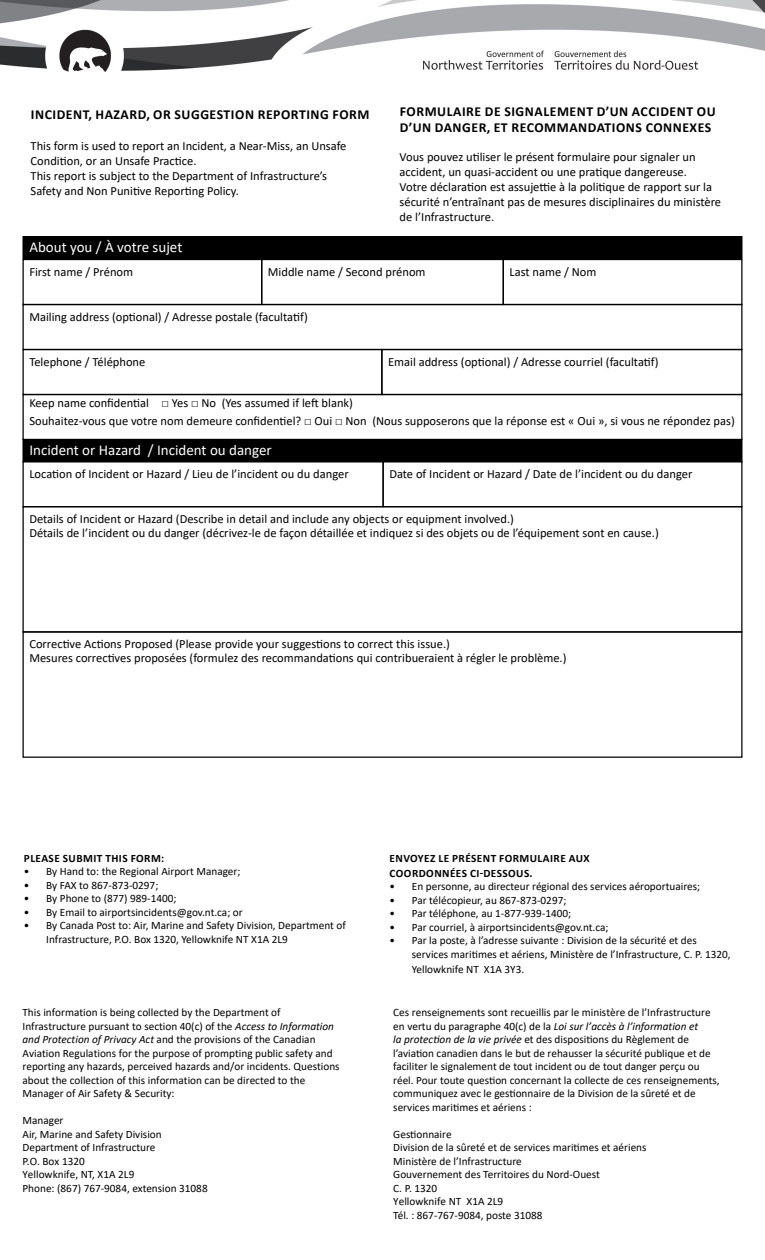
<style>
.page{position:relative;width:765px;height:1260px;background:#fff}
.page>*{position:absolute;margin:0;border:0;box-sizing:border-box;transform-origin:0 0}
.t1{font:15px "Calibri";color:#fff}
.t2{font:700 13.75px/16.2px "Calibri";letter-spacing:.04em;color:#000}
.t3{font:12.5px/15px "Calibri";color:#000}
.t4{font:11.25px/13.5px "Calibri";color:#000}
.t5{font:700 11.25px/15px "Calibri";letter-spacing:.04em;color:#000}
.s1{font-style:italic}
</style>
<div class="page">
<div style="left:23px;top:237px;width:719px;height:22px;background:#000"></div>
<div style="left:22px;top:236px;width:720px;height:23px;border:1px solid #000"></div>
<div style="left:22px;top:259px;width:240px;height:46px;border:1px solid #000"></div>
<div style="left:261px;top:259px;width:243px;height:46px;border:1px solid #000"></div>
<div style="left:22px;top:304px;width:720px;height:46px;border:1px solid #000"></div>
<div style="left:381px;top:349px;width:361px;height:46px;border:1px solid #000"></div>
<div style="left:22px;top:349px;width:360px;height:46px;border:1px solid #000"></div>
<div style="left:22px;top:506px;width:720px;height:127px;border:1px solid #000"></div>
<div style="left:23px;top:440px;width:719px;height:22px;background:#000"></div>
<div style="left:22px;top:439px;width:720px;height:23px;border:1px solid #000"></div>
<div style="left:22px;top:631px;width:720px;height:127px;border:1px solid #000"></div>
<div style="left:503px;top:259px;width:239px;height:46px;border:1px solid #000"></div>
<img style="left:0;top:0;width:765px;height:72px">
<p class="t2" style="left:31px;top:106px;width:340px">INCIDENT, HAZARD, OR SUGGESTION REPORTING FORM</p>
<p class="t3" style="left:31px;top:138px;width:317px">This form is used to report an Incident, a Near-Miss, an Unsafe Condition, or an Unsafe Practice.<br>This report is subject to the Department of Infrastructure’s Safety and Non Punitive Reporting Policy.</p>
<p class="t2" style="left:400px;top:103px;width:317px">FORMULAIRE DE SIGNALEMENT D’UN ACCIDENT OU<br>D’UN DANGER, ET RECOMMANDATIONS CONNEXES</p>
<p class="t3" style="left:400px;top:149px;width:323px">Vous pouvez utiliser le présent formulaire pour signaler un accident, un quasi-accident ou une pratique dangereuse.<br>Votre déclaration est assujettie à la politique de rapport sur la sécurité n’entraînant pas de mesures disciplinaires du ministère de l’Infrastructure.</p>
<h1 class="t1" style="left:29px;top:237px;width:155px">About you / À votre sujet</h1>
<p class="t3" style="left:29px;top:264px;width:105px">First name / Prénom</p>
<p class="t3" style="left:268px;top:264px;width:159px">Middle name / Second prénom</p>
<p class="t3" style="left:29px;top:309px;width:280px">Mailing address (optional) / Adresse postale (facultatif)</p>
<p class="t3" style="left:510px;top:264px;width:88px">Last name / Nom</p>
<p class="t3" style="left:29px;top:354px;width:118px">Telephone / Téléphone</p>
<p class="t3" style="left:388px;top:354px;width:272px">Email address (optional) / Adresse courriel (facultatif)</p>
<p class="t3" style="left:29px;top:394px;width:707px;line-height:17.5px">Keep name confidential □ Yes □ No (Yes assumed if left blank)<br>Souhaitez-vous que votre nom demeure confidentiel? □ Oui □ Non (Nous supposerons que la réponse est « Oui », si vous ne répondez pas)</p>
<h1 class="t1" style="left:29px;top:440px;width:244px">Incident or Hazard / Incident ou danger</h1>
<p class="t3" style="left:29px;top:466px;width:321px">Location of Incident or Hazard / Lieu de l’incident ou du danger</p>
<p class="t3" style="left:29px;top:512px;width:631px;line-height:13.8px">Details of Incident or Hazard (Describe in detail and include any objects or equipment involved.)<br>Détails de l’incident ou du danger (décrivez-le de façon détaillée et indiquez si des objets ou de l’équipement sont en cause.)</p>
<p class="t3" style="left:389px;top:466px;width:305px">Date of Incident or Hazard / Date de l’incident ou du danger</p>
<p class="t3" style="left:29px;top:637px;width:539px;line-height:13.8px">Corrective Actions Proposed (Please provide your suggestions to correct this issue.)<br>Mesures correctives proposées (formulez des recommandations qui contribueraient à régler le problème.)</p>
<p class="t5" style="left:24px;top:850px;width:142px">PLEASE SUBMIT THIS FORM:</p>
<p class="t4" style="left:24px;top:864px;width:218px">• By Hand to: the Regional Airport Manager;</p>
<p class="t4" style="left:24px;top:878px;width:136px">• By FAX to 867-873-0297;</p>
<p class="t4" style="left:24px;top:891px;width:154px">• By Phone to (877) 989-1400;</p>
<p class="t4" style="left:24px;top:905px;width:221px">• By Email to airportsincidents@gov.nt.ca; or</p>
<p class="t4" style="left:46px;top:918px;width:301px;text-indent:-22px">• By Canada Post to: Air, Marine and Safety Division, Department of<br>Infrastructure, P.O. Box 1320, Yellowknife NT X1A 2L9</p>
<p class="t4" style="left:22px;top:1006px;width:319px">This information is being collected by the Department of Infrastructure pursuant to section 40(c) of the <span class="s1">Access to Information and Protection of Privacy Act</span> and the provisions of the Canadian Aviation Regulations for the purpose of prompting public safety and reporting any hazards, perceived hazards and/or incidents. Questions about the collection of this information can be directed to the Manager of Air Safety &amp; Security:</p>
<p class="t4" style="left:22px;top:1114px;width:187px">Manager<br>Air, Marine and Safety Division<br>Department of Infrastructure<br>P.O. Box 1320<br>Yellowknife, NT, X1A 2L9<br>Phone: (867) 767-9084, extension 31088</p>
<p class="t5" style="left:390px;top:850px;width:202px">ENVOYEZ LE PRÉSENT FORMULAIRE AUX<br>COORDONNÉES CI-DESSOUS.</p>
<p class="t4" style="left:389px;top:879px;width:312px">• En personne, au directeur régional des services aéroportuaires;</p>
<p class="t4" style="left:389px;top:893px;width:179px">• Par télécopieur, au 867-873-0297;</p>
<p class="t4" style="left:389px;top:906px;width:183px">• Par téléphone, au 1-877-939-1400;</p>
<p class="t4" style="left:389px;top:920px;width:221px">• Par courriel, à airportsincidents@gov.nt.ca;</p>
<p class="t4" style="left:412px;top:933px;width:320px;text-indent:-22px">• Par la poste, à l’adresse suivante : Division de la sécurité et des services maritimes et aériens, Ministère de l’Infrastructure, C. P. 1320,</p>
<p class="t4" style="left:412px;top:962px;width:114px">Yellowknife NT X1A 3Y3.</p>
<p class="t4" style="left:393px;top:1006px;width:328px">Ces renseignements sont recueillis par le ministère de l’Infrastructure en vertu du paragraphe 40(c) de la <span class="s1">Loi sur l’accès à l’information et<br>la protection de la vie privée</span> et des dispositions du Règlement de l’aviation canadien dans le but de rehausser la sécurité publique et de faciliter le signalement de tout incident ou de tout danger perçu ou réel. Pour toute question concernant la collecte de ces renseignements, communiquez avec le gestionnaire de la Division de la sûreté et de services maritimes et aériens :</p>
<p class="t4" style="left:393px;top:1127px;width:255px">Gestionnaire<br>Division de la sûreté et de services maritimes et aériens<br>Ministère de l’Infrastructure<br>Gouvernement des Territoires du Nord-Ouest<br>C. P. 1320<br>Yellowknife NT X1A 2L9<br>Tél. : 867-767-9084, poste 31088</p>
</div>
